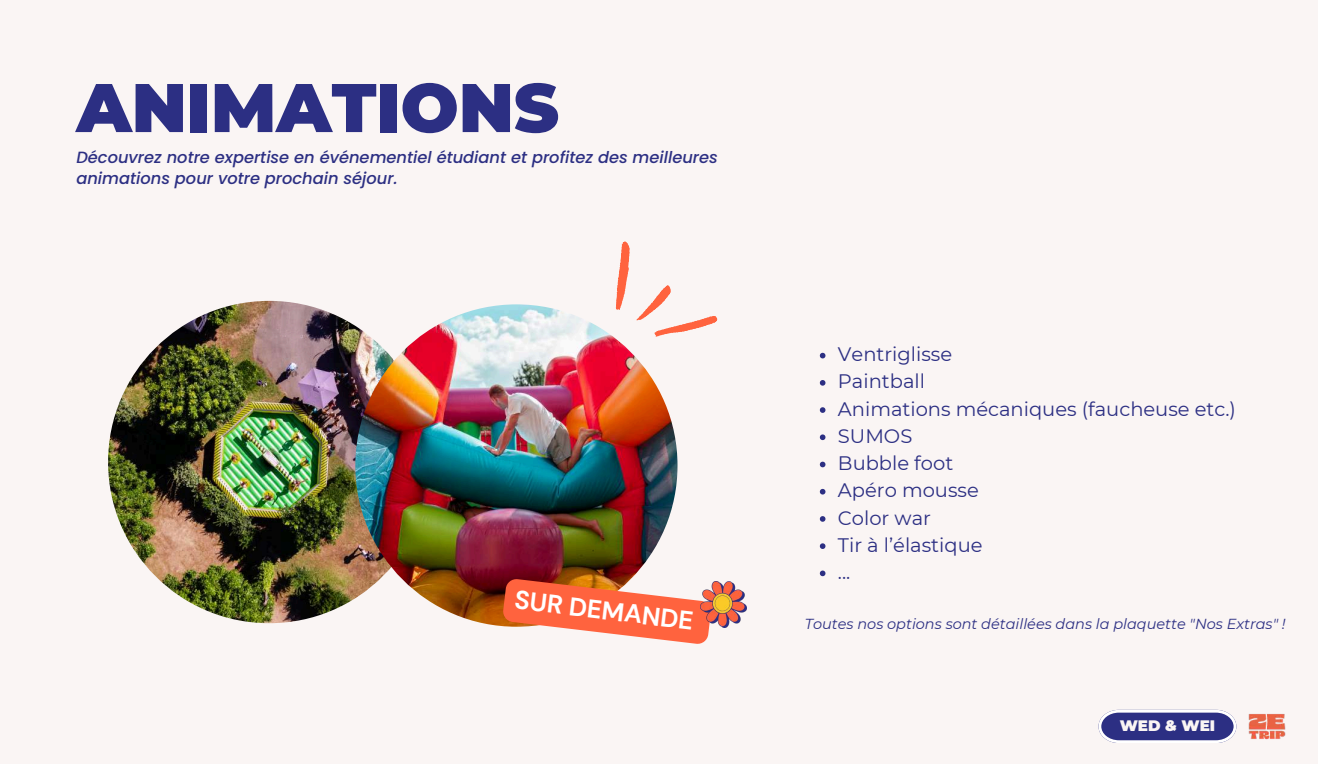
<style>
.page{position:relative;width:1318px;height:764px;background:#fff}
.page>*{position:absolute;margin:0;border:0;box-sizing:border-box;transform-origin:0 0}
.t1{font:900 68.62px "Montserrat";color:#2c2f83}
.t2{font:700 25.62px "DM Sans";color:#fff}
.t3{font:19.5px/27.2px "Montserrat";color:#2c2f83}
.t4{font:italic 500 16.25px/21.5px "Poppins";color:#2c2f83}
.t5{font:900 15.12px "Montserrat";color:#faf5f4}
.t6{font:italic 14.5px "Montserrat";color:#2c2f83}
</style>
<div class="page">
<div style="left:0;top:0;width:1317px;height:763px;background:#faf5f4"></div>
<img style="left:108px;top:301px;width:322px;height:322px;border-radius:50%">
<img style="left:355px;top:304px;width:322px;height:322px;border-radius:50%">
<img style="left:1248px;top:714px;width:38px;height:26px">
<svg style="left:1098px;top:709px;width:138px;height:33px"></svg>
<svg style="left:588px;top:241px;width:130px;height:120px"></svg>
<svg style="left:502px;top:577px;width:208px;height:67px"></svg>
<img style="left:700px;top:580px;width:46px;height:46px">
<svg style="left:819px;top:352px;width:6px;height:6px"></svg>
<svg style="left:819px;top:380px;width:6px;height:5px"></svg>
<svg style="left:819px;top:407px;width:6px;height:5px"></svg>
<svg style="left:819px;top:434px;width:6px;height:6px"></svg>
<svg style="left:819px;top:461px;width:6px;height:6px"></svg>
<svg style="left:819px;top:488px;width:6px;height:6px"></svg>
<svg style="left:819px;top:516px;width:6px;height:5px"></svg>
<svg style="left:819px;top:543px;width:6px;height:5px"></svg>
<svg style="left:819px;top:570px;width:6px;height:6px"></svg>
<h1 class="t1" style="left:76px;top:66px;width:484px">ANIMATIONS</h1>
<p class="t4" style="left:76px;top:146px;width:643px">Découvrez notre expertise en événementiel étudiant et profitez des meilleures animations pour votre prochain séjour.</p>
<h2 class="t2" style="left:517px;top:582px;width:181px;rotate:7deg">SUR DEMANDE</h2>
<p class="t3" style="left:837px;top:340px;width:399px">Ventriglisse<br>Paintball<br>Animations mécaniques (faucheuse etc.)<br>SUMOS<br>Bubble foot<br>Apéro mousse<br>Color war<br>Tir à l’élastique<br>...</p>
<p class="t6" style="left:804px;top:614px;width:482px">Toutes nos options sont détaillées dans la plaquette "Nos Extras" !</p>
<p class="t5" style="left:1119px;top:716px;width:97px">WED &amp; WEI</p>
</div>
